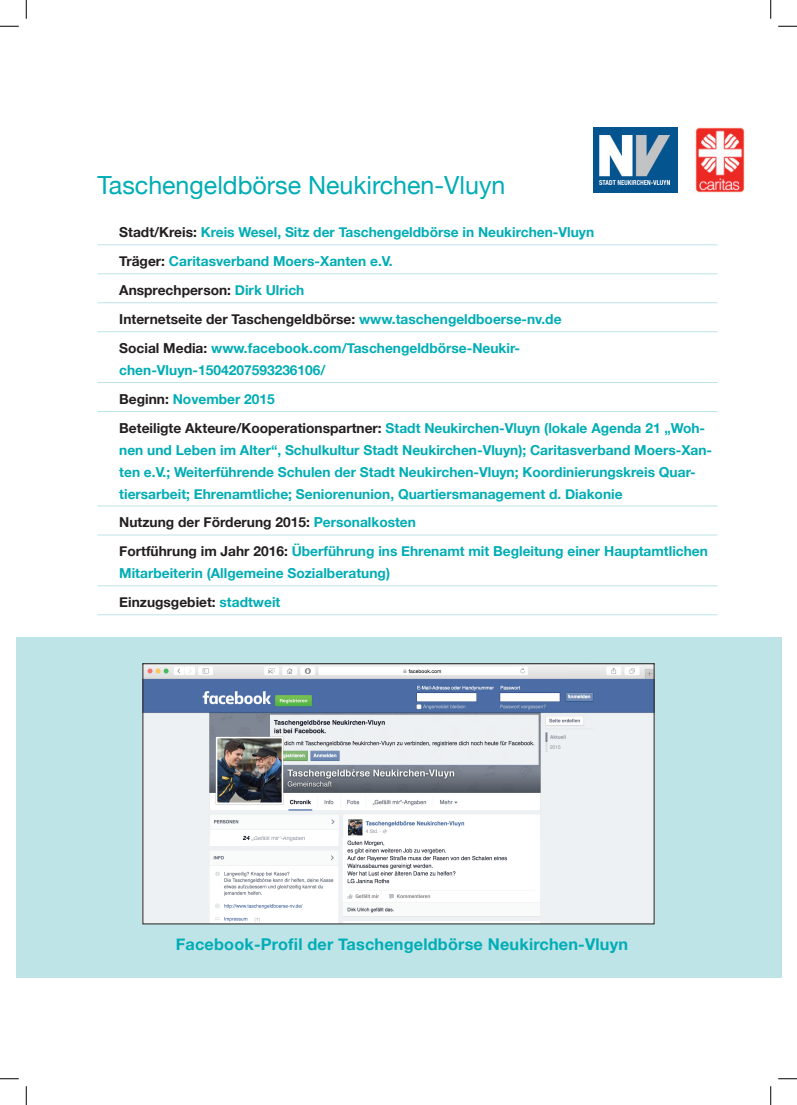
<style>
.page{position:relative;width:797px;height:1105px;background:#fff}
.page>*{position:absolute;margin:0;border:0;box-sizing:border-box;transform-origin:0 0}
.t1{font:25px "Helvetica Neue";color:#00adb5}
.t2{font:700 16.25px "Helvetica Neue";letter-spacing:.01em;color:#00adb5}
.t3{font:700 13.75px/29px "Helvetica Neue";color:#00adb5}
.s1{color:#231f20}
</style>
<div class="page">
<hr style="left:97px;top:244px;width:620px;height:1px;background:#bee4e8">
<hr style="left:97px;top:273px;width:620px;height:1px;background:#bee4e8">
<hr style="left:97px;top:302px;width:620px;height:1px;background:#bee4e8">
<hr style="left:97px;top:331px;width:620px;height:1px;background:#bee4e8">
<hr style="left:97px;top:382px;width:620px;height:1px;background:#bee4e8">
<hr style="left:97px;top:411px;width:620px;height:1px;background:#bee4e8">
<hr style="left:97px;top:506px;width:620px;height:1px;background:#bee4e8">
<hr style="left:97px;top:535px;width:620px;height:1px;background:#bee4e8">
<hr style="left:97px;top:585px;width:620px;height:1px;background:#bee4e8">
<hr style="left:97px;top:614px;width:620px;height:1px;background:#bee4e8">
<div style="left:16px;top:637px;width:765px;height:340px;background:#bee4e8"></div>
<img style="left:144px;top:665px;width:508px;height:257px">
<div style="left:142px;top:663px;width:512px;height:261px;border:1px solid #231f20"></div>
<img style="left:695px;top:128px;width:49px;height:65px">
<img style="left:593px;top:128px;width:84px;height:65px">
<svg style="left:0;top:25px;width:19px;height:2px"></svg>
<svg style="left:778px;top:25px;width:19px;height:2px"></svg>
<svg style="left:0;top:1078px;width:19px;height:1px"></svg>
<svg style="left:778px;top:1078px;width:19px;height:1px"></svg>
<svg style="left:25px;top:0;width:2px;height:19px"></svg>
<svg style="left:25px;top:1086px;width:2px;height:19px"></svg>
<svg style="left:770px;top:0;width:1px;height:19px"></svg>
<svg style="left:770px;top:1086px;width:1px;height:19px"></svg>
<h1 class="t1" style="left:97px;top:167px;width:409px">Taschengeldbörse Neukirchen-Vluyn</h1>
<p class="t3" style="left:119px;top:218px;width:476px"><span class="s1">Stadt/Kreis:</span> Kreis Wesel, Sitz der Taschengeldbörse in Neukirchen-Vluyn <span class="s1">Träger:</span> Caritasverband Moers-Xanten e.V.<br><span class="s1">Ansprechperson:</span> Dirk Ulrich<br><span class="s1">Internetseite der Taschengeldbörse:</span> www.taschengeldboerse-nv.de <span class="s1">Social Media:</span> www.facebook.com/Taschengeldbörse-Neukir-</p>
<p class="t3" style="left:119px;top:356px;width:587px">chen-Vluyn-1504207593236106/<br><span class="s1">Beginn:</span> November 2015<br><span class="s1">Beteiligte Akteure/Kooperationspartner:</span> Stadt Neukirchen-Vluyn (lokale Agenda 21 „Woh-</p>
<p class="t3" style="left:119px;top:439px;width:594px;line-height:21.9px">nen und Leben im Alter“, Schulkultur Stadt Neukirchen-Vluyn); Caritasverband Moers-Xan&shy;ten e.V.; Weiterführende Schulen der Stadt Neukirchen-Vluyn; Koordinierungskreis Quar&shy;tiersarbeit; Ehrenamtliche; Seniorenunion, Quartiersmanagement d. Diakonie</p>
<p class="t3" style="left:119px;top:508px;width:590px"><span class="s1">Nutzung der Förderung 2015:</span> Personalkosten<br><span class="s1">Fortführung im Jahr 2016:</span> Überführung ins Ehrenamt mit Begleitung einer Hauptamtlichen</p>
<p class="t3" style="left:119px;top:559px;width:272px">Mitarbeiterin (Allgemeine Sozialberatung)<br><span class="s1">Einzugsgebiet:</span> stadtweit</p>
<p class="t2" style="left:176px;top:931px;width:454px">Facebook-Profil der Taschengeldbörse Neukirchen-Vluyn</p>
</div>
